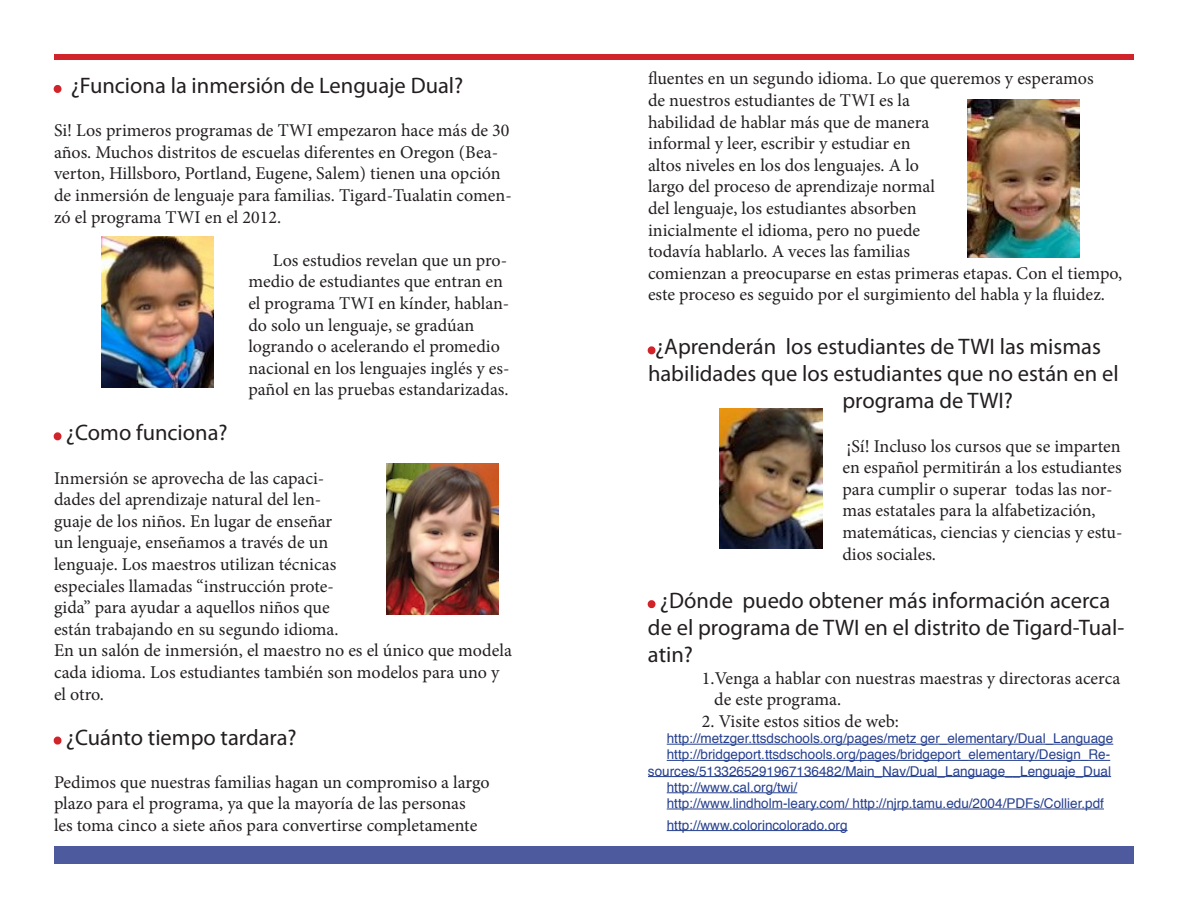
<style>
.page{position:relative;width:1188px;height:918px;background:#fff}
.page>*{position:absolute;margin:0;border:0;box-sizing:border-box;transform-origin:0 0}
.t1{font:22.5px/27px "Myriad Pro";color:#231f20}
.t2{font:18px/21.6px "Minion Pro";color:#231f20}
.t3{font:13.5px/16.2px "Helvetica";color:#253f8e;text-align:right}
.s1{font-family:"Minion Pro";font-weight:700;font-size:18px;color:#d1232a}
</style>
<div class="page">
<div style="left:54px;top:85px;width:8px;height:8px;border:3px solid #d1232a;border-radius:50%"></div>
<div style="left:54px;top:432px;width:8px;height:8px;border:3px solid #d1232a;border-radius:50%"></div>
<div style="left:54px;top:737px;width:8px;height:8px;border:3px solid #d1232a;border-radius:50%"></div>
<div style="left:54px;top:54px;width:1080px;height:6px;background:#d1232a"></div>
<div style="left:54px;top:846px;width:1080px;height:18px;background:#4d5a9e"></div>
<hr style="left:667px;top:744px;width:446px;height:1px;background:#253f8e">
<hr style="left:667px;top:760px;width:443px;height:1px;background:#253f8e">
<hr style="left:648px;top:776px;width:463px;height:1px;background:#253f8e">
<hr style="left:667px;top:792px;width:130px;height:1px;background:#253f8e">
<hr style="left:667px;top:809px;width:437px;height:1px;background:#253f8e">
<hr style="left:667px;top:830px;width:181px;height:1px;background:#253f8e">
<div style="left:648px;top:346px;width:8px;height:8px;border:3px solid #d1232a;border-radius:50%"></div>
<div style="left:648px;top:600px;width:8px;height:8px;border:3px solid #d1232a;border-radius:50%"></div>
<img style="left:387px;top:463px;width:112px;height:152px">
<img style="left:102px;top:236px;width:111px;height:151px">
<img style="left:968px;top:99px;width:112px;height:158px">
<img style="left:719px;top:408px;width:104px;height:140px">
<p class="t1" style="left:54px;top:72px;width:411px"><span class="s1">•</span> ¿Funciona la inmersión de Lenguaje Dual?</p>
<p class="t2" style="left:54px;top:120px;width:459px">Si! Los primeros programas de TWI empezaron hace más de 30 años. Muchos distritos de escuelas diferentes en Oregon (Bea&shy;verton, Hillsboro, Portland, Eugene, Salem) tienen una opción de inmersión de lenguaje para familias. Tigard-Tualatin comen&shy;zó el programa TWI en el 2012.</p>
<p class="t2" style="left:248px;top:249px;width:263px;text-indent:25px">Los estudios revelan que un pro&shy;medio de estudiantes que entran en el programa TWI en kínder, hablan&shy;do solo un lenguaje, se gradúan logrando o acelerando el promedio nacional en los lenguajes inglés y es&shy;pañol en las pruebas estandarizadas.</p>
<p class="t1" style="left:54px;top:419px;width:175px"><span class="s1">•</span> ¿Como funciona?</p>
<p class="t2" style="left:54px;top:467px;width:459px">Inmersión se aprovecha de las capaci-<br>dades del aprendizaje natural del len-<br>guaje de los niños. En lugar de enseñar<br>un lenguaje, enseñamos a través de un<br>lenguaje. Los maestros utilizan técnicas<br>especiales llamadas “instrucción prote-<br>gida” para ayudar a aquellos niños que<br>están trabajando en su segundo idioma.<br>En un salón de inmersión, el maestro no es el único que modela cada idioma. Los estudiantes también son modelos para uno y el otro.</p>
<p class="t1" style="left:54px;top:723px;width:244px"><span class="s1">•</span> ¿Cuánto tiempo tardara?</p>
<p class="t2" style="left:54px;top:771px;width:437px">Pedimos que nuestras familias hagan un compromiso a largo plazo para el programa, ya que la mayoría de las personas<br>les toma cinco a siete años para convertirse completamente</p>
<p class="t2" style="left:648px;top:68px;width:476px">fluentes en un segundo idioma. Lo que queremos y esperamos<br>de nuestros estudiantes de TWI es la<br>habilidad de hablar más que de manera<br>informal y leer, escribir y estudiar en<br>altos niveles en los dos lenguajes. A lo<br>largo del proceso de aprendizaje normal<br>del lenguaje, los estudiantes absorben<br>inicialmente el idioma, pero no puede<br>todavía hablarlo. A veces las familias<br>comienzan a preocuparse en estas primeras etapas. Con el tiempo, este proceso es seguido por el surgimiento del habla y la fluidez.</p>
<p class="t1" style="left:648px;top:333px;width:454px"><span class="s1">•</span>¿Aprenderán los estudiantes de TWI las mismas</p>
<p class="t1" style="left:648px;top:360px;width:472px">habilidades que los estudiantes que no están en el</p>
<p class="t1" style="left:842px;top:387px;width:172px">programa de TWI?</p>
<p class="t2" style="left:842px;top:435px;width:282px">¡Sí! Incluso los cursos que se imparten en español permitirán a los estudiantes para cumplir o superar todas las nor&shy;mas estatales para la alfabetización, matemáticas, ciencias y ciencias y estu&shy;dios sociales.</p>
<p class="t1" style="left:648px;top:587px;width:478px"><span class="s1">•</span> ¿Dónde puedo obtener más información acerca de el programa de TWI en el distrito de Tigard-Tual&shy;atin?</p>
<p class="t2" style="left:714px;top:667px;width:408px;text-indent:-12px">1.Venga a hablar con nuestras maestras y directoras acerca de este programa.</p>
<p class="t2" style="left:702px;top:711px;width:198px">2. Visite estos sitios de web:</p>
<p class="t3" style="left:667px;top:731px;width:448px">http://metzger.ttsdschools.org/pages/metz ger_elementary/Dual_Language</p>
<p class="t3" style="left:648px;top:747px;width:465px">http://bridgeport.ttsdschools.org/pages/bridgeport_elementary/Design_Re&shy;sources/5133265291967136482/Main_Nav/Dual_Language__Lenguaje_Dual</p>
<p class="t3" style="left:667px;top:779px;width:132px">http://www.cal.org/twi/</p>
<p class="t3" style="left:667px;top:796px;width:439px">http://www.lindholm-leary.com/ http://njrp.tamu.edu/2004/PDFs/Collier.pdf</p>
<p class="t3" style="left:667px;top:817px;width:182px">http://www.colorincolorado.org</p>
</div>
